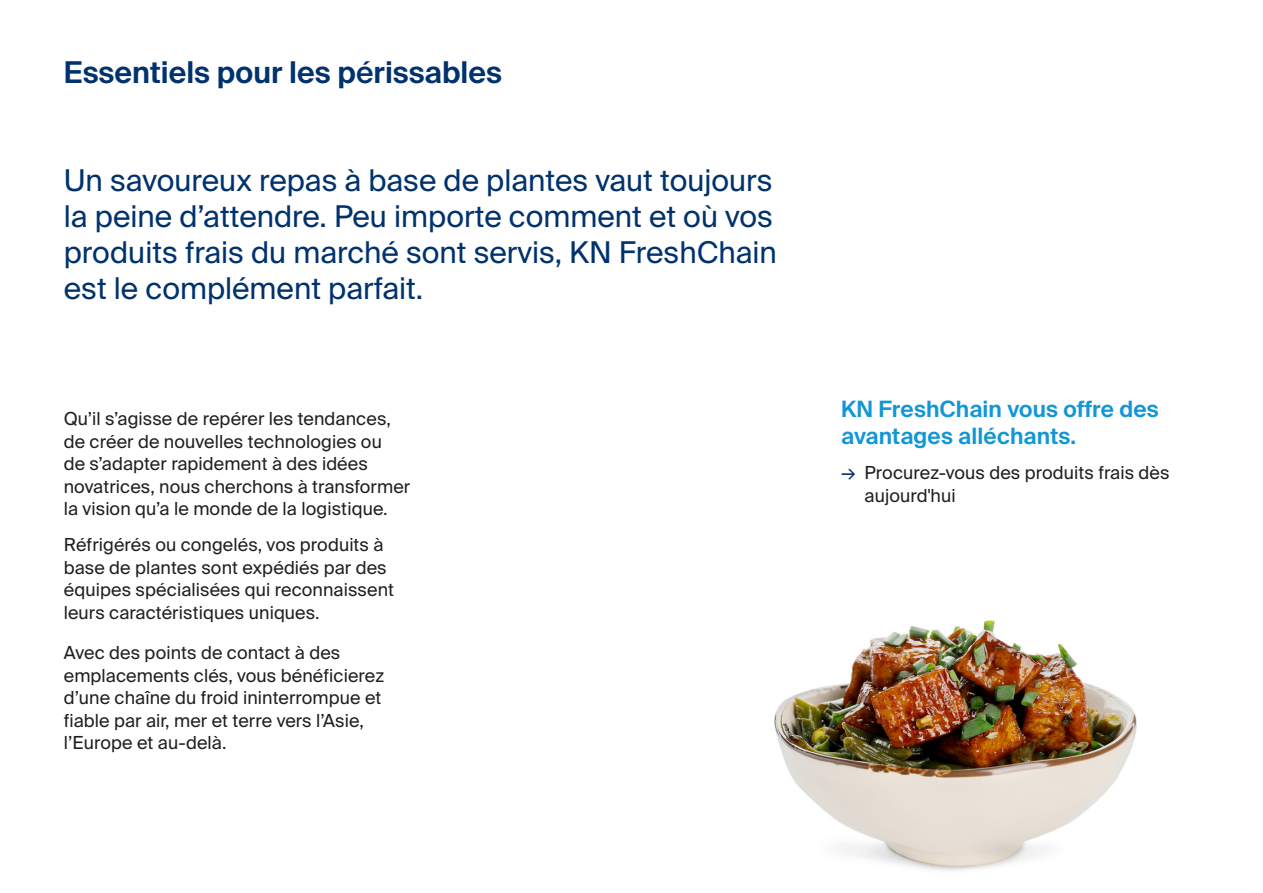
<style>
.page{position:relative;width:1263px;height:893px;background:#fff}
.page>*{position:absolute;margin:0;border:0;box-sizing:border-box;transform-origin:0 0}
.x___20pt{font:30px/36px "Suisse Intl";color:#00326d}
.x___20pt-2{font:600 30px "Suisse Intl";color:#00326d}
.x___15pt{font:600 22.5px/27px "Suisse Intl";letter-spacing:.005em;color:#1197d6}
._1_5_x___12pt{font:18px/22.5px "Suisse Intl";letter-spacing:.005em;color:#231f20}
.s1{font-weight:500}
.s2{color:#00326d}
</style>
<div class="page">
<img style="left:774px;top:620px;width:363px;height:251px">
<p class="x___20pt-2" style="left:64px;top:55px;width:440px">Essentiels pour les p<span class="s1">é</span>rissables</p>
<p class="x___20pt" style="left:64px;top:163px;width:715px">Un savoureux repas à base de plantes vaut toujours la peine d’attendre. Peu importe comment et où vos produits frais du marché sont servis, KN FreshChain est le complément parfait.</p>
<p class="_1_5_x___12pt" style="left:64px;top:408px;width:348px">Qu’il s’agisse de repérer les tendances, de créer de nouvelles technologies ou<br>de s’adapter rapidement à des idées novatrices, nous cherchons à transformer la vision qu’a le monde de la logistique.</p>
<p class="_1_5_x___12pt" style="left:64px;top:534px;width:332px">Réfrigérés ou congelés, vos produits à base de plantes sont expédiés par des équipes spécialisées qui reconnaissent leurs caractéristiques uniques.</p>
<p class="_1_5_x___12pt" style="left:64px;top:642px;width:322px">Avec des points de contact à des emplacements clés, vous bénéficierez d’une chaîne du froid ininterrompue et fiable par air, mer et terre vers l’Asie, l’Europe et au-delà.</p>
<p class="x___15pt" style="left:841px;top:395px;width:319px">KN FreshChain vous offre des avantages alléchants.</p>
<p class="_1_5_x___12pt" style="left:865px;top:462px;width:306px;text-indent:-24px"><span class="s2">→</span> Procurez-vous des produits frais dès aujourd'hui</p>
</div>
